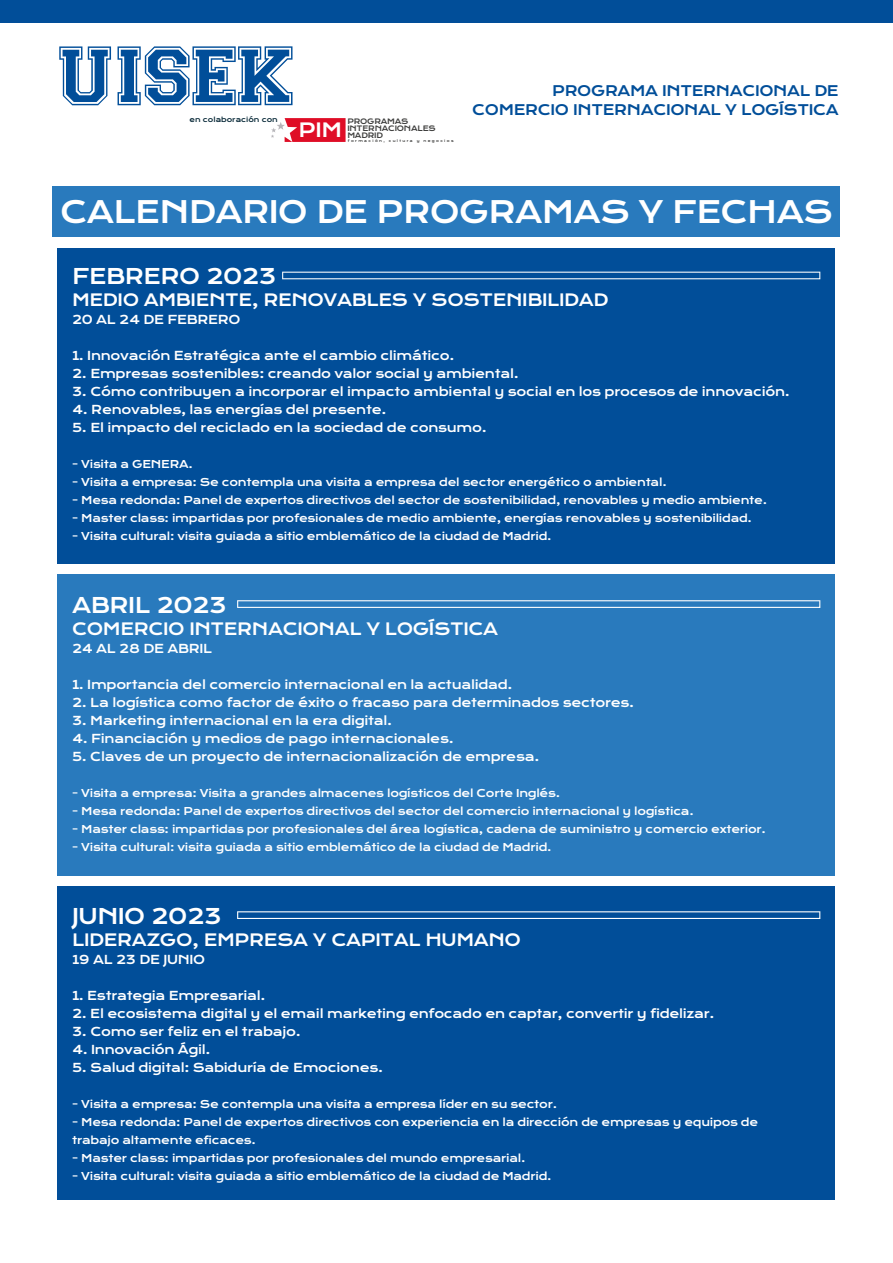
<style>
.page{position:relative;width:893px;height:1263px;background:#fff}
.page>*{position:absolute;margin:0;border:0;box-sizing:border-box;transform-origin:0 0}
.t1{font:30px "Krona One";letter-spacing:-.025em;color:#fff}
.t2{font:21px "Krona One";letter-spacing:-.025em;color:#fff}
.t3{font:19.05px "Krona One";color:#fff}
.t4{font:16.5px "Krona One";letter-spacing:-.025em;color:#fff}
.t5{font:14.25px/18.6px "Krona One";letter-spacing:-.025em;color:#014e99;text-align:right}
.t6{font:12px "Krona One";letter-spacing:-.025em;color:#fff}
.t7{font:10.5px/18px "Krona One";letter-spacing:-.025em;color:#fff}
.t8{font:7.2px/7.1px "Krona One";letter-spacing:-.025em;color:#3c3c3b}
.t9{font:6.75px "Krona One";color:#072837}
.t10{font:3.45px "Krona One";letter-spacing:.4em;color:#3c3c3b}
</style>
<div class="page">
<div style="left:0;top:0;width:893px;height:22px;background:#014e99"></div>
<div style="left:53px;top:186px;width:787px;height:51px;background:#297abd"></div>
<div style="left:58px;top:249px;width:777px;height:315px;background:#014e99"></div>
<svg style="left:282px;top:272px;width:538px;height:7px"></svg>
<div style="left:58px;top:574px;width:777px;height:302px;background:#297abd"></div>
<svg style="left:237px;top:600px;width:583px;height:8px"></svg>
<div style="left:58px;top:886px;width:777px;height:313px;background:#014e99"></div>
<svg style="left:237px;top:911px;width:583px;height:8px"></svg>
<svg style="left:59px;top:46px;width:52px;height:59px"></svg>
<svg style="left:118px;top:46px;width:175px;height:59px"></svg>
<svg style="left:271px;top:118px;width:75px;height:24px"></svg>
<p class="t9" style="left:190px;top:115px;width:90px">en colaboración con</p>
<h3 class="t3" style="left:299px;top:119px;width:45px">PIM</h3>
<p class="t8" style="left:347px;top:117px;width:90px">PROGRAMAS<br>INTERNACIONALES<br>MADRID</p>
<p class="t10" style="left:348px;top:138px;width:107px">formación, cultura y negocios</p>
<h3 class="t5" style="left:472px;top:81px;width:368px">PROGRAMA INTERNACIONAL DE<br>COMERCIO INTERNACIONAL Y LOGÍSTICA</h3>
<h1 class="t1" style="left:60px;top:193px;width:775px">CALENDARIO DE PROGRAMAS Y FECHAS</h1>
<h2 class="t2" style="left:72px;top:263px;width:206px">FEBRERO 2023</h2>
<h3 class="t4" style="left:72px;top:290px;width:538px">MEDIO AMBIENTE, RENOVABLES Y SOSTENIBILIDAD</h3>
<p class="t6" style="left:72px;top:312px;width:170px">20 AL 24 DE FEBRERO</p>
<p class="t6" style="left:72px;top:348px;width:384px">1. Innovación Estratégica ante el cambio climático.</p>
<p class="t6" style="left:72px;top:366px;width:448px">2. Empresas sostenibles: creando valor social y ambiental.</p>
<p class="t6" style="left:72px;top:384px;width:719px">3. Cómo contribuyen a incorporar el impacto ambiental y social en los procesos de innovación.</p>
<p class="t6" style="left:72px;top:402px;width:316px">4. Renovables, las energías del presente.</p>
<p class="t6" style="left:72px;top:420px;width:416px">5. El impacto del reciclado en la sociedad de consumo.</p>
<p class="t7" style="left:72px;top:456px;width:122px">- Visita a GENERA.</p>
<p class="t7" style="left:72px;top:474px;width:596px">- Visita a empresa: Se contempla una visita a empresa del sector energético o ambiental.</p>
<p class="t7" style="left:72px;top:492px;width:696px">- Mesa redonda: Panel de expertos directivos del sector de sostenibilidad, renovables y medio ambiente.</p>
<p class="t7" style="left:72px;top:510px;width:681px">- Master class: impartidas por profesionales de medio ambiente, energías renovables y sostenibilidad.</p>
<p class="t7" style="left:72px;top:528px;width:481px">- Visita cultural: visita guiada a sitio emblemático de la ciudad de Madrid.</p>
<h2 class="t2" style="left:72px;top:592px;width:156px">ABRIL 2023</h2>
<h3 class="t4" style="left:72px;top:619px;width:428px">COMERCIO INTERNACIONAL Y LOGÍSTICA</h3>
<p class="t6" style="left:72px;top:641px;width:141px">24 AL 28 DE ABRIL</p>
<p class="t6" style="left:72px;top:677px;width:442px">1. Importancia del comercio internacional en la actualidad.</p>
<p class="t6" style="left:72px;top:695px;width:564px">2. La logística como factor de éxito o fracaso para determinados sectores.</p>
<p class="t6" style="left:72px;top:713px;width:322px">3. Marketing internacional en la era digital.</p>
<p class="t6" style="left:72px;top:731px;width:383px">4. Financiación y medios de pago internacionales.</p>
<p class="t6" style="left:72px;top:749px;width:469px">5. Claves de un proyecto de internacionalización de empresa.</p>
<p class="t7" style="left:72px;top:784px;width:489px">- Visita a empresa: Visita a grandes almacenes logísticos del Corte Inglés.</p>
<p class="t7" style="left:72px;top:802px;width:623px">- Mesa redonda: Panel de expertos directivos del sector del comercio internacional y logística.</p>
<p class="t7" style="left:72px;top:820px;width:695px">- Master class: impartidas por profesionales del área logística, cadena de suministro y comercio exterior.</p>
<p class="t7" style="left:72px;top:838px;width:481px">- Visita cultural: visita guiada a sitio emblemático de la ciudad de Madrid.</p>
<h2 class="t2" style="left:72px;top:903px;width:151px">JUNIO 2023</h2>
<h3 class="t4" style="left:72px;top:930px;width:450px">LIDERAZGO, EMPRESA Y CAPITAL HUMANO</h3>
<p class="t6" style="left:72px;top:952px;width:135px">19 AL 23 DE JUNIO</p>
<p class="t6" style="left:72px;top:988px;width:195px">1. Estrategia Empresarial.</p>
<p class="t6" style="left:72px;top:1006px;width:644px">2. El ecosistema digital y el email marketing enfocado en captar, convertir y fidelizar.</p>
<p class="t6" style="left:72px;top:1024px;width:230px">3. Como ser feliz en el trabajo.</p>
<p class="t6" style="left:72px;top:1042px;width:140px">4. Innovación Ágil.</p>
<p class="t6" style="left:72px;top:1060px;width:312px">5. Salud digital: Sabiduría de Emociones.</p>
<p class="t7" style="left:72px;top:1095px;width:486px">- Visita a empresa: Se contempla una visita a empresa líder en su sector.</p>
<p class="t7" style="left:72px;top:1113px;width:687px">- Mesa redonda: Panel de expertos directivos con experiencia en la dirección de empresas y equipos de trabajo altamente eficaces.</p>
<p class="t7" style="left:72px;top:1149px;width:455px">- Master class: impartidas por profesionales del mundo empresarial.</p>
<p class="t7" style="left:72px;top:1167px;width:481px">- Visita cultural: visita guiada a sitio emblemático de la ciudad de Madrid.</p>
</div>
